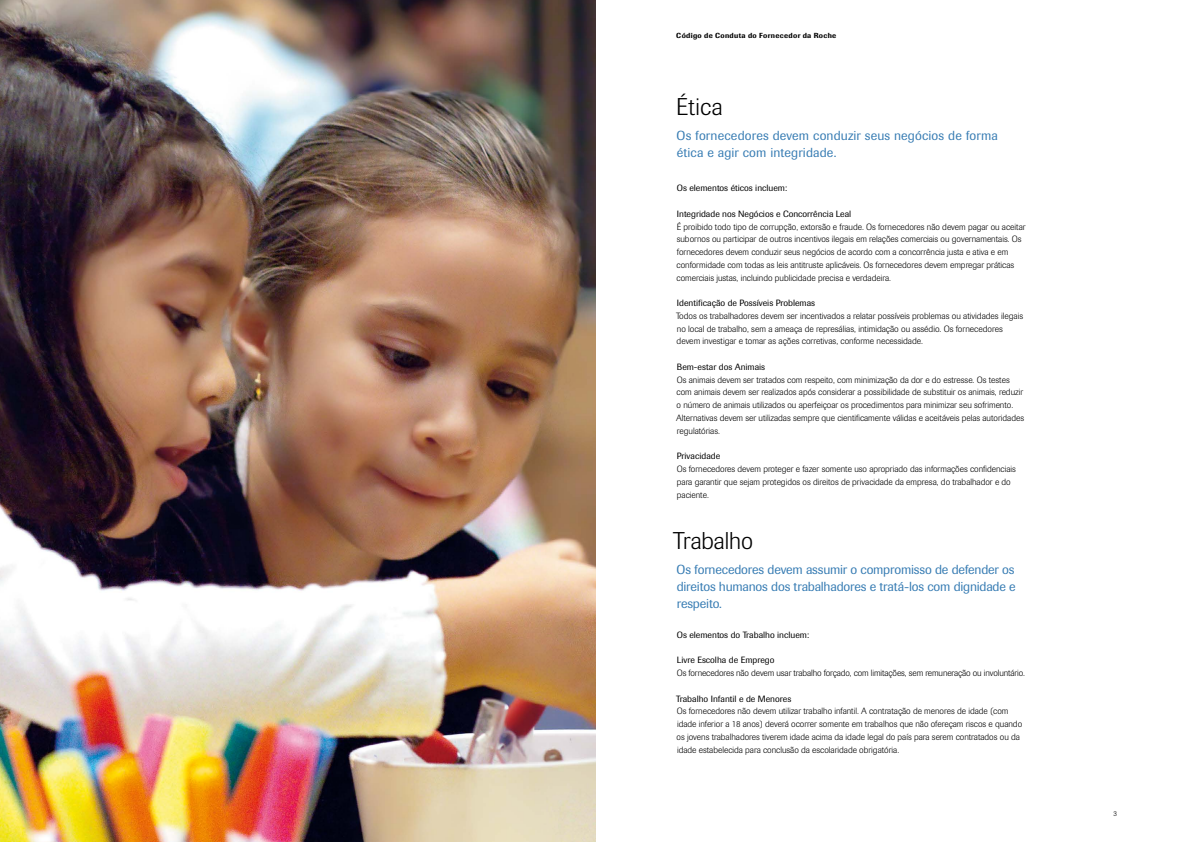
<style>
.page{position:relative;width:1191px;height:842px;background:#fff}
.page>*{position:absolute;margin:0;border:0;box-sizing:border-box;transform-origin:0 0}
.t1{font:300 24px "Imago";letter-spacing:-.005em;color:#000}
.t2{font:13px/17px "Imago";letter-spacing:.005em;color:#377cb3}
.t3{font:300 9px/12.8px "Imago";color:#000}
.t4{font:9px "Imago";color:#000}
.t5{font:500 7.2px "Imago";letter-spacing:.045em;color:#000}
.t6{font:300 7.2px "Imago";color:#000}
</style>
<div class="page">
<img style="left:0;top:0;width:595px;height:842px">
<p class="t5" style="left:676px;top:31px;width:161px">Código de Conduta do Fornecedor da Roche</p>
<h1 class="t1" style="left:676px;top:93px;width:48px">Ética</h1>
<h2 class="t2" style="left:676px;top:127px;width:323px">Os fornecedores devem conduzir seus negócios de forma ética e agir com integridade.</h2>
<p class="t4" style="left:677px;top:183px;width:112px">Os elementos éticos incluem:</p>
<p class="t4" style="left:677px;top:208px;width:176px">Integridade nos Negócios e Concorrência Leal</p>
<p class="t3" style="left:676px;top:220px;width:350px">É proibido todo tipo de corrupção, extorsão e fraude. Os fornecedores não devem pagar ou aceitar subornos ou participar de outros incentivos ilegais em relações comerciais ou governamentais. Os fornecedores devem conduzir seus negócios de acordo com a concorrência justa e ativa e em conformidade com todas as leis antitruste aplicáveis. Os fornecedores devem empregar práticas comerciais justas, incluindo publicidade precisa e verdadeira.</p>
<p class="t4" style="left:677px;top:298px;width:140px">Identificação de Possíveis Problemas</p>
<p class="t3" style="left:676px;top:310px;width:348px">Todos os trabalhadores devem ser incentivados a relatar possíveis problemas ou atividades ilegais no local de trabalho, sem a ameaça de represálias, intimidação ou assédio. Os fornecedores devem investigar e tomar as ações corretivas, conforme necessidade.</p>
<p class="t4" style="left:677px;top:362px;width:90px">Bem-estar dos Animais</p>
<p class="t3" style="left:676px;top:373px;width:349px">Os animais devem ser tratados com respeito, com minimização da dor e do estresse. Os testes com animais devem ser realizados após considerar a possibilidade de substituir os animais, reduzir o número de animais utilizados ou aperfeiçoar os procedimentos para minimizar seu sofrimento.<br>Alternativas devem ser utilizadas sempre que cientificamente válidas e aceitáveis pelas autoridades regulatórias.</p>
<p class="t4" style="left:677px;top:451px;width:45px">Privacidade</p>
<p class="t3" style="left:677px;top:463px;width:341px">Os fornecedores devem proteger e fazer somente uso apropriado das informações confidenciais para garantir que sejam protegidos os direitos de privacidade da empresa, do trabalhador e do paciente.</p>
<h1 class="t1" style="left:673px;top:527px;width:81px">Trabalho</h1>
<h2 class="t2" style="left:676px;top:561px;width:341px;text-align:justify">Os fornecedores devem assumir o compromisso de defender os direitos humanos dos trabalhadores e tratá-los com dignidade e respeito.</h2>
<p class="t4" style="left:677px;top:629px;width:134px">Os elementos do Trabalho incluem:</p>
<p class="t4" style="left:677px;top:655px;width:99px">Livre Escolha de Emprego</p>
<p class="t3" style="left:677px;top:667px;width:350px">Os fornecedores não devem usar trabalho forçado, com limitações, sem remuneração ou involuntário.</p>
<p class="t4" style="left:676px;top:693px;width:117px">Trabalho Infantil e de Menores</p>
<p class="t3" style="left:676px;top:705px;width:347px">Os fornecedores não devem utilizar trabalho infantil. A contratação de menores de idade (com idade inferior a 18 anos) deverá ocorrer somente em trabalhos que não ofereçam riscos e quando os jovens trabalhadores tiverem idade acima da idade legal do país para serem contratados ou da idade estabelecida para conclusão da escolaridade obrigatória.</p>
<p class="t6" style="left:1113px;top:810px;width:5px">3</p>
</div>
